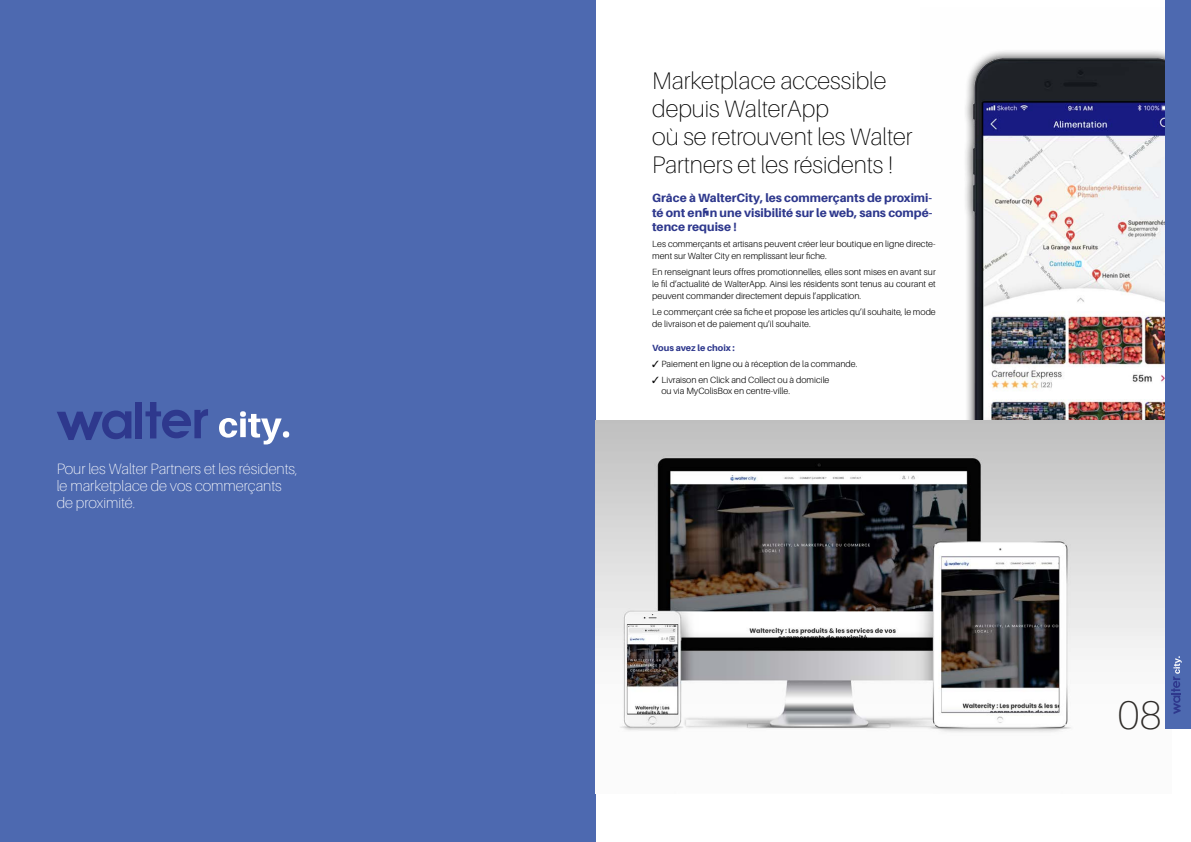
<style>
.page{position:relative;width:1191px;height:842px;background:#fff}
.page>*{position:absolute;margin:0;border:0;box-sizing:border-box;transform-origin:0 0}
.t1{font:100 40px "Aileron";color:#2e2b28}
.t2{font:100 24px/28px "Aileron";color:#000}
.t3{font:100 15px/17px "Aileron";color:#fff}
.t4{font:800 12px/14.4px "Aileron";color:#2e388d;text-align:justify}
.t5{font:300 9px/12px "Aileron";color:#000}
.t6{font:800 9px "Aileron";color:#2e388d}
</style>
<div class="page">
<div style="left:0;top:0;width:595px;height:842px;background:#4d69b0"></div>
<svg style="left:57px;top:410px;width:74px;height:30px"></svg>
<svg style="left:145px;top:402px;width:63px;height:36px"></svg>
<div style="left:135px;top:402px;width:7px;height:36px;background:#2e388d"></div>
<svg style="left:219px;top:411px;width:70px;height:33px"></svg>
<img style="left:920px;top:51px;width:245px;height:370px">
<img style="left:595px;top:421px;width:570px;height:312px">
<div style="left:1165px;top:0;width:26px;height:729px;background:#4d69b0"></div>
<svg style="left:1171px;top:656px;width:10px;height:58px"></svg>
<h3 class="t3" style="left:57px;top:461px;width:242px">Pour les Walter Partners et les résidents, le marketplace de vos commerçants de proximité.</h3>
<h2 class="t2" style="left:652px;top:69px;width:262px">Marketplace accessible depuis WalterApp<br>où se retrouvent les Walter<br>Partners et les résidents !</h2>
<h3 class="t4" style="left:652px;top:192px;width:282px">Grâce à WalterCity, les commerçants de proximi&shy;té ont enfin une visibilité sur le web, sans compé&shy;tence requise !</h3>
<p class="t5" style="left:652px;top:238px;width:285px">Les commerçants et artisans peuvent créer leur boutique en ligne directe&shy;ment sur Walter City en remplissant leur fiche.</p>
<p class="t5" style="left:652px;top:266px;width:285px;text-align:justify">En renseignant leurs offres promotionnelles, elles sont mises en avant sur le fil d’actualité de WalterApp. Ainsi les résidents sont tenus au courant et peuvent commander directement depuis l’application.</p>
<p class="t5" style="left:652px;top:306px;width:285px">Le commerçant crée sa fiche et propose les articles qu’il souhaite, le mode de livraison et de paiement qu’il souhaite.</p>
<p class="t6" style="left:652px;top:344px;width:84px">Vous avez le choix :</p>
<p class="t5" style="left:652px;top:358px;width:207px">✓ Paiement en ligne ou à réception de la commande.</p>
<p class="t5" style="left:661px;top:375px;width:170px;line-height:11px;text-indent:-9px">✓ Livraison en Click and Collect ou à domicile ou via MyColisBox en centre-ville.</p>
<h1 class="t1" style="left:1118px;top:698px;width:45px">08</h1>
</div>
